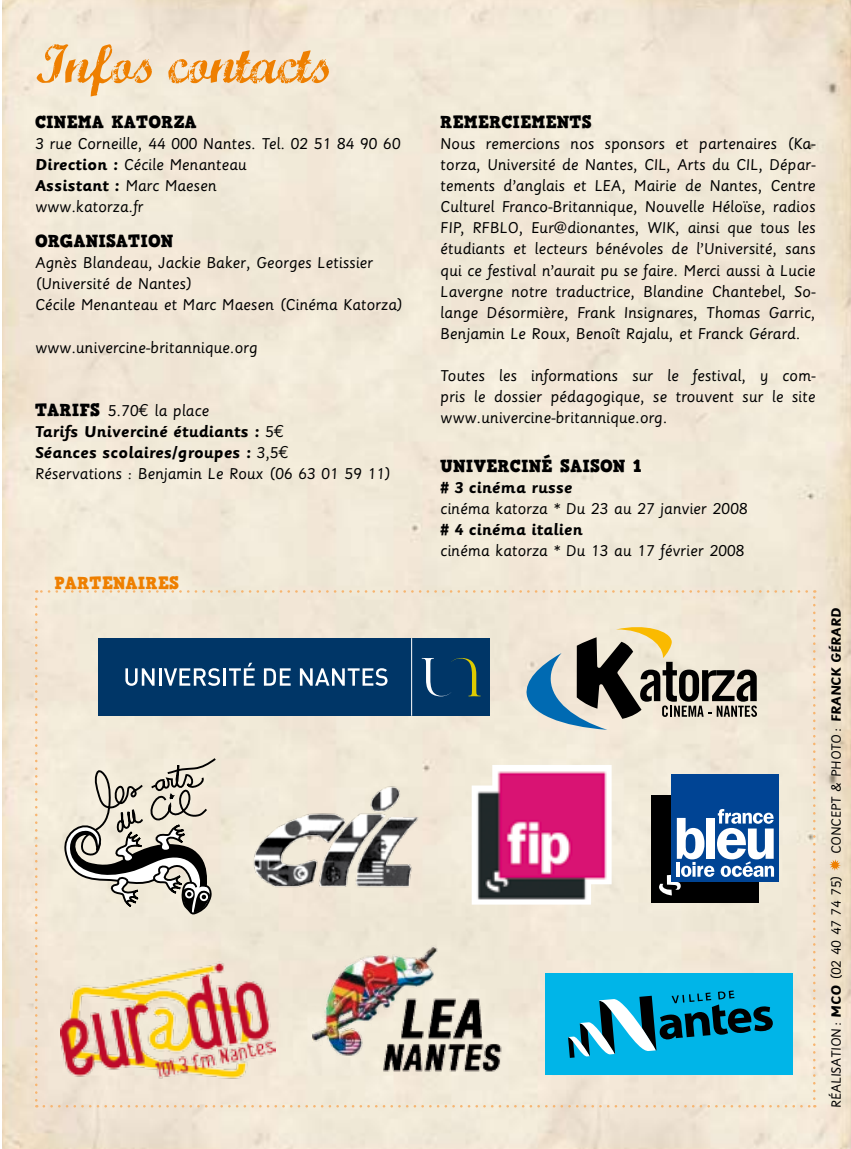
<style>
.page{position:relative;width:851px;height:1149px;background:#fff}
.page>*{position:absolute;margin:0;border:0;box-sizing:border-box;transform-origin:0 0}
.t1{font:55px "Marcelle Script";letter-spacing:-.02em;color:#ee7f00}
.t2{font:17.5px/21px "Sassoon Primary";color:#000}
.t3{font:700 17.5px "HVD Comic Serif";color:#000}
.t4{font:700 17.5px "Sassoon Primary";color:#000}
.t5{font:700 17.5px "HVD Comic Serif";color:#ee7f00}
.t6{font:15px "Sassoon Primary";color:#000}
.s1{font-weight:700}
.s2{font-family:"HVD Comic Serif";font-weight:700}
.s3{font-family:"Euro Mono"}
</style>
<div class="page">
<img style="left:2px;top:0;width:849px;height:1148px">
<svg style="left:35px;top:598px;width:2px;height:509px"></svg>
<svg style="left:44px;top:1104px;width:771px;height:3px;background:#f1ddc2"></svg>
<svg style="left:812px;top:590px;width:3px;height:508px;background:#f2ddc3"></svg>
<svg style="left:36px;top:590px;width:770px;height:2px;background:#f1dbbd"></svg>
<img style="left:249px;top:774px;width:181px;height:124px">
<svg style="left:524px;top:622px;width:232px;height:107px;background:#acaba0"></svg>
<div style="left:98px;top:638px;width:391px;height:77px;background:#003667"></div>
<svg style="left:421px;top:658px;width:59px;height:38px"></svg>
<svg style="left:125px;top:668px;width:95px;height:17px"></svg>
<hr style="left:223px;top:668px;width:3px;height:17px;background:#fff">
<svg style="left:229px;top:662px;width:26px;height:23px"></svg>
<svg style="left:264px;top:668px;width:26px;height:17px"></svg>
<svg style="left:300px;top:668px;width:87px;height:17px"></svg>
<hr style="left:411px;top:638px;width:1px;height:77px;background:#fff">
<div style="left:545px;top:972px;width:247px;height:102px;background:#00b5e8"></div>
<svg style="left:568px;top:990px;width:205px;height:67px"></svg>
<svg style="left:60px;top:754px;width:159px;height:163px;background:#c4beb2"></svg>
<img style="left:312px;top:942px;width:197px;height:140px">
<img style="left:471px;top:764px;width:140px;height:140px">
<img style="left:60px;top:960px;width:216px;height:120px">
<svg style="left:829px;top:859px;width:11px;height:11px"></svg>
<div style="left:651px;top:795px;width:107px;height:107px;background:#000"></div>
<div style="left:671px;top:774px;width:107px;height:107px;background:#004494"></div>
<svg style="left:659px;top:809px;width:115px;height:86px"></svg>
<h1 class="t1" style="left:35px;top:25px;width:300px">Infos contacts</h1>
<p class="t3" style="left:35px;top:110px;width:163px">CINEMA KATORZA</p>
<p class="t2" style="left:35px;top:133px;width:367px">3 rue Corneille, 44 000 Nantes. Tel. 02 51 84 90 60<br><span class="s1">Direction :</span> Cécile Menanteau<br><span class="s1">Assistant :</span> Marc Maesen<br>www.katorza.fr</p>
<p class="t3" style="left:35px;top:229px;width:140px">ORGANISATION</p>
<p class="t2" style="left:35px;top:252px;width:369px">Agnès Blandeau, Jackie Baker, Georges Letissier (Université de Nantes)<br>Cécile Menanteau et Marc Maesen (Cinéma Katorza)</p>
<p class="t2" style="left:35px;top:336px;width:224px">www.univercine-britannique.org</p>
<p class="t2" style="left:35px;top:399px;width:357px"><span class="s2">TARIFS</span> 5.70<span class="s3">€</span> la place<br><span class="s1">Tarifs Univerciné étudiants :</span> 5<span class="s3">€<br></span><span class="s1">Séances scolaires/groupes :</span> 3,5<span class="s3">€<br></span>Réservations : Benjamin Le Roux (06 63 01 59 11)</p>
<p class="t5" style="left:55px;top:571px;width:126px">PARTENAIRES</p>
<p class="t3" style="left:440px;top:110px;width:153px">REMERCIEMENTS</p>
<p class="t2" style="left:440px;top:133px;width:377px;text-align:justify">Nous remercions nos sponsors et partenaires (Ka&shy;torza, Université de Nantes, CIL, Arts du CIL, Dépar&shy;tements d’anglais et LEA, Mairie de Nantes, Centre Culturel Franco-Britannique, Nouvelle Héloïse, radios FIP, RFBLO, Eur@dionantes, WIK, ainsi que tous les étudiants et lecteurs bénévoles de l’Université, sans qui ce festival n’aurait pu se faire. Merci aussi à Lucie Lavergne notre traductrice, Blandine Chantebel, So&shy;lange Désormière, Frank Insignares, Thomas Garric, Benjamin Le Roux, Benoît Rajalu, et Franck Gérard.</p>
<p class="t2" style="left:440px;top:364px;width:376px;text-align:justify">Toutes les informations sur le festival, y com&shy;pris le dossier pédagogique, se trouvent sur le site www.univercine-britannique.org.</p>
<p class="t3" style="left:440px;top:454px;width:203px">UNIVERCINÉ SAISON 1</p>
<p class="t4" style="left:440px;top:477px;width:134px"># 3 cinéma russe</p>
<p class="t2" style="left:440px;top:497px;width:309px">cinéma katorza * Du 23 au 27 janvier 2008</p>
<p class="t4" style="left:440px;top:519px;width:144px"># 4 cinéma italien</p>
<p class="t2" style="left:440px;top:539px;width:305px">cinéma katorza * Du 13 au 17 février 2008</p>
<p class="t6" style="left:827px;top:854px;width:248px;rotate:-90deg">CONCEPT &amp; PHOTO: <span class="s1">FRANCK GÉRARD</span></p>
<p class="t6" style="left:827px;top:1107px;width:234px;rotate:-90deg">RÉALISATION: <span class="s1">MCO</span> (02 40 47 74 75)</p>
</div>
